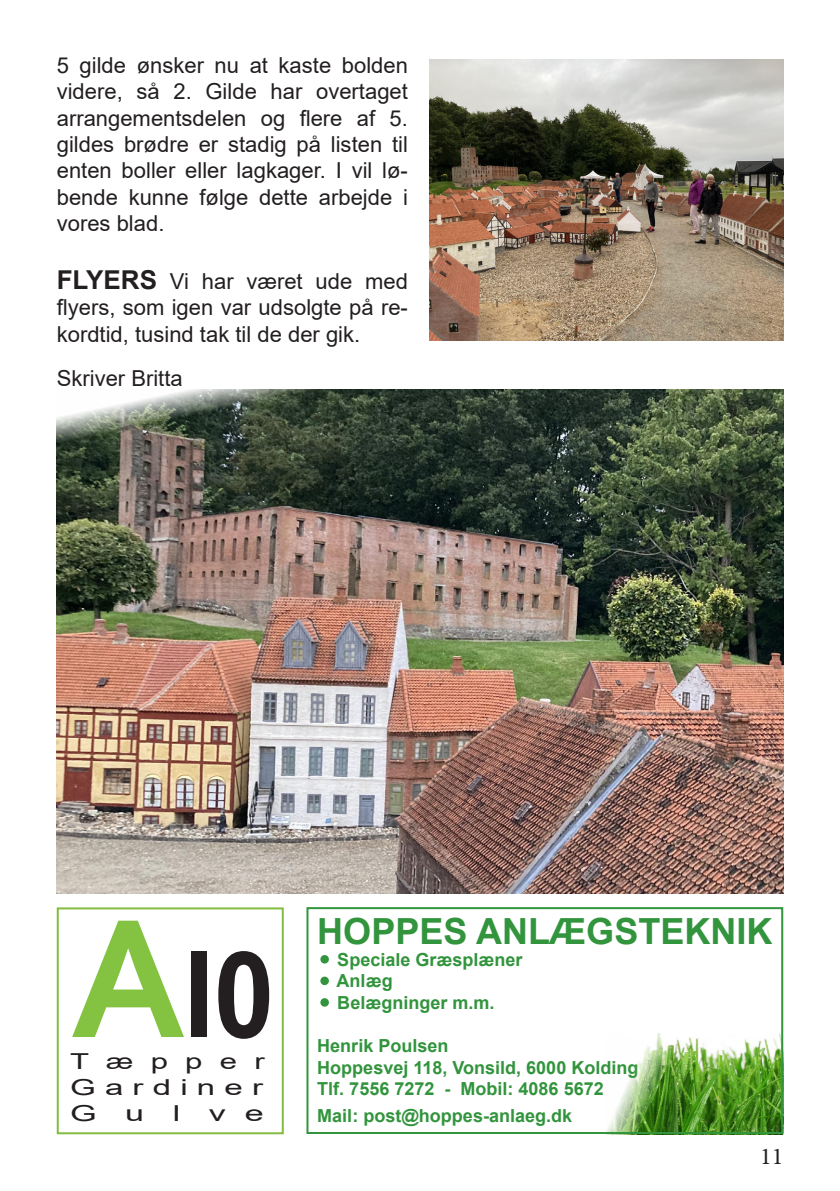
<style>
.page{position:relative;width:840px;height:1191px;background:#fff}
.page>*{position:absolute;margin:0;border:0;box-sizing:border-box;transform-origin:0 0}
.t1{font:700 120px "Arial";color:#231f20;scale:.91 1}
.t2{font:700 36px "Arial";color:#32943d}
.t3{font:24px "Minion Pro";color:#231f20}
.t4{font:22px/26.4px "Arial";color:#231f20;text-align:justify}
.t5{font:22px/26.4px "Arial";color:#231f20;text-align:justify;scale:1.41 1}
.t6{font:22px "Arial";color:#231f20;scale:1.55 1}
.t7{font:700 18px/21.6px "Arial";color:#32943d}
.s1{font-weight:700;font-size:26px}
.s2{font-family:"Corbel";font-size:178px;color:#83c341}
</style>
<div class="page">
<img style="left:607px;top:1033px;width:172px;height:98px">
<div style="left:321px;top:956px;width:7px;height:6px;background:#32943d;border-radius:50%"></div>
<div style="left:320px;top:955px;width:9px;height:8px;border:2px solid #32943d;border-radius:50%"></div>
<div style="left:321px;top:977px;width:7px;height:7px;background:#32943d;border-radius:50%"></div>
<div style="left:320px;top:976px;width:9px;height:9px;border:2px solid #32943d;border-radius:50%"></div>
<div style="left:321px;top:999px;width:7px;height:6px;background:#32943d;border-radius:50%"></div>
<div style="left:320px;top:998px;width:9px;height:8px;border:2px solid #32943d;border-radius:50%"></div>
<div style="left:306px;top:907px;width:476px;height:227px;border:2px solid #32943d"></div>
<div style="left:57px;top:907px;width:226px;height:227px;border:2px solid #82bc40"></div>
<img style="left:57px;top:389px;width:725px;height:504px">
<img style="left:429px;top:59px;width:353px;height:281px">
<p class="t4" style="left:57px;top:52px;width:352px">5 gilde ønsker nu at kaste bolden videre, så 2. Gilde har overtaget arrangementsdelen og flere af 5. gildes brødre er stadig på listen til enten boller eller lagkager. I vil lø&shy;bende kunne følge dette arbejde i vores blad.</p>
<p class="t4" style="left:57px;top:268px;width:352px"><span class="s1">FLYERS</span> Vi har været ude med flyers, som igen var udsolgte på re&shy;kordtid, tusind tak til de der gik.</p>
<p class="t4" style="left:57px;top:364px;width:127px">Skriver Britta</p>
<p class="t1" style="left:69px;top:910px;width:227px"><span class="s2">A</span>I0</p>
<p class="t5" style="left:70px;top:1047px;width:139px">T æ p p e r G a r d i n e r G</p>
<p class="t6" style="left:125px;top:1098px;width:14px">u</p>
<p class="t6" style="left:172px;top:1098px;width:6px">l</p>
<p class="t6" style="left:208px;top:1098px;width:37px">v e</p>
<p class="t2" style="left:317px;top:907px;width:456px">HOPPES ANLÆGSTEKNIK</p>
<p class="t7" style="left:336px;top:949px;width:187px">Speciale Græsplæner<br>Anlæg<br>Belægninger m.m.</p>
<p class="t7" style="left:317px;top:1035px;width:322px">Henrik Poulsen<br>Hoppesvej 118, Vonsild, 6000 Kolding<br>Tlf. 7556 7272 - Mobil: 4086 5672</p>
<p class="t7" style="left:317px;top:1105px;width:256px">Mail: post@hoppes-anlaeg.dk</p>
<p class="t3" style="left:759px;top:1140px;width:25px">11</p>
</div>
